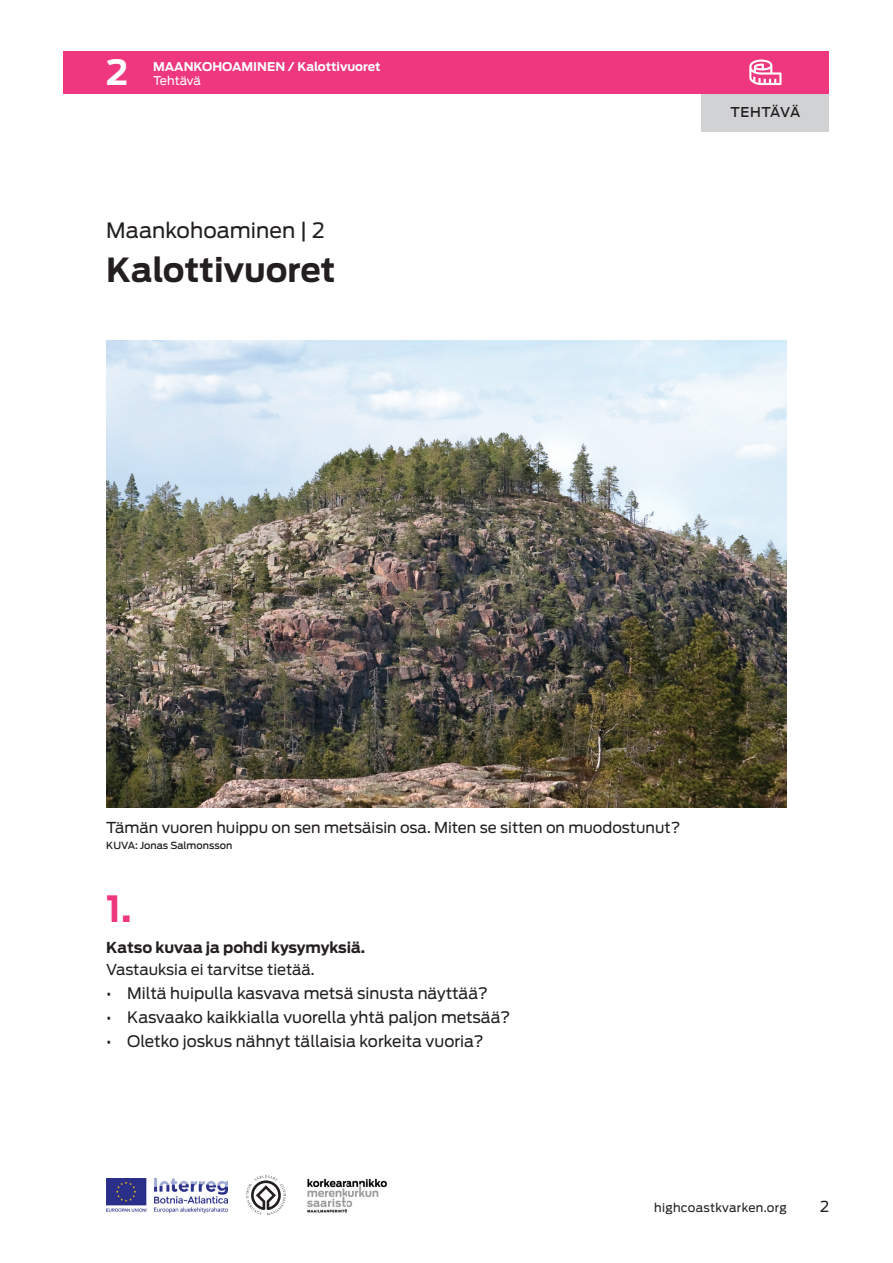
<style>
.page{position:relative;width:893px;height:1263px;background:#fff}
.page>*{position:absolute;margin:0;border:0;box-sizing:border-box;transform-origin:0 0}
.t1{font:700 36px "Antenna";color:#ef377f}
.t2{font:700 34.5px "Antenna";color:#fff}
.t3{font:700 33px "Antenna";color:#231f20}
.t4{font:21px "Antenna";color:#231f20}
.t5{font:15.75px "Antenna";color:#231f20}
.t6{font:15px "Antenna";color:#231f20}
.t7{font:700 15px "Antenna";color:#231f20}
.t8{font:500 13.5px "Antenna";letter-spacing:.015em;color:#231f20}
.t9{font:700 12px "Antenna";color:#fff}
.t10{font:12px "Antenna";letter-spacing:.025em;color:#231f20}
.t11{font:12px "Antenna";letter-spacing:-.01em;color:#fff}
.t12{font:500 9.75px "Antenna";color:#231f20}
</style>
<div class="page">
<div style="left:702px;top:94px;width:127px;height:38px;background:#d1d2d4"></div>
<div style="left:64px;top:51px;width:765px;height:43px;background:#ef377f"></div>
<svg style="left:749px;top:60px;width:32px;height:25px"></svg>
<img style="left:106px;top:1178px;width:122px;height:34px">
<svg style="left:246px;top:1175px;width:40px;height:40px"></svg>
<img style="left:307px;top:1178px;width:80px;height:35px">
<img style="left:106px;top:340px;width:681px;height:468px">
<h2 class="t2" style="left:106px;top:52px;width:24px">2</h2>
<p class="t9" style="left:153px;top:60px;width:229px">MAANKOHOAMINEN / Kalottivuoret</p>
<p class="t11" style="left:153px;top:73px;width:49px">Tehtävä</p>
<h3 class="t4" style="left:106px;top:218px;width:220px">Maankohoaminen | 2</h3>
<h3 class="t3" style="left:106px;top:250px;width:231px">Kalottivuoret</h3>
<p class="t8" style="left:730px;top:104px;width:71px">TEHTÄVÄ</p>
<p class="t6" style="left:106px;top:818px;width:576px">Tämän vuoren huippu on sen metsäisin osa. Miten se sitten on muodostunut?</p>
<p class="t12" style="left:106px;top:840px;width:127px">KUVA: Jonas Salmonsson</p>
<h1 class="t1" style="left:106px;top:887px;width:27px">1.</h1>
<p class="t7" style="left:106px;top:938px;width:261px">Katso kuvaa ja pohdi kysymyksiä.</p>
<p class="t6" style="left:106px;top:961px;width:210px">Vastauksia ei tarvitse tietää.</p>
<p class="t5" style="left:106px;top:984px;width:383px">• Miltä huipulla kasvava metsä sinusta näyttää?</p>
<p class="t5" style="left:106px;top:1008px;width:406px">• Kasvaako kaikkialla vuorella yhtä paljon metsää?</p>
<p class="t5" style="left:106px;top:1032px;width:379px">• Oletko joskus nähnyt tällaisia korkeita vuoria?</p>
<p class="t10" style="left:654px;top:1200px;width:134px">highcoastkvarken.org</p>
<p class="t6" style="left:820px;top:1197px;width:11px">2</p>
</div>
